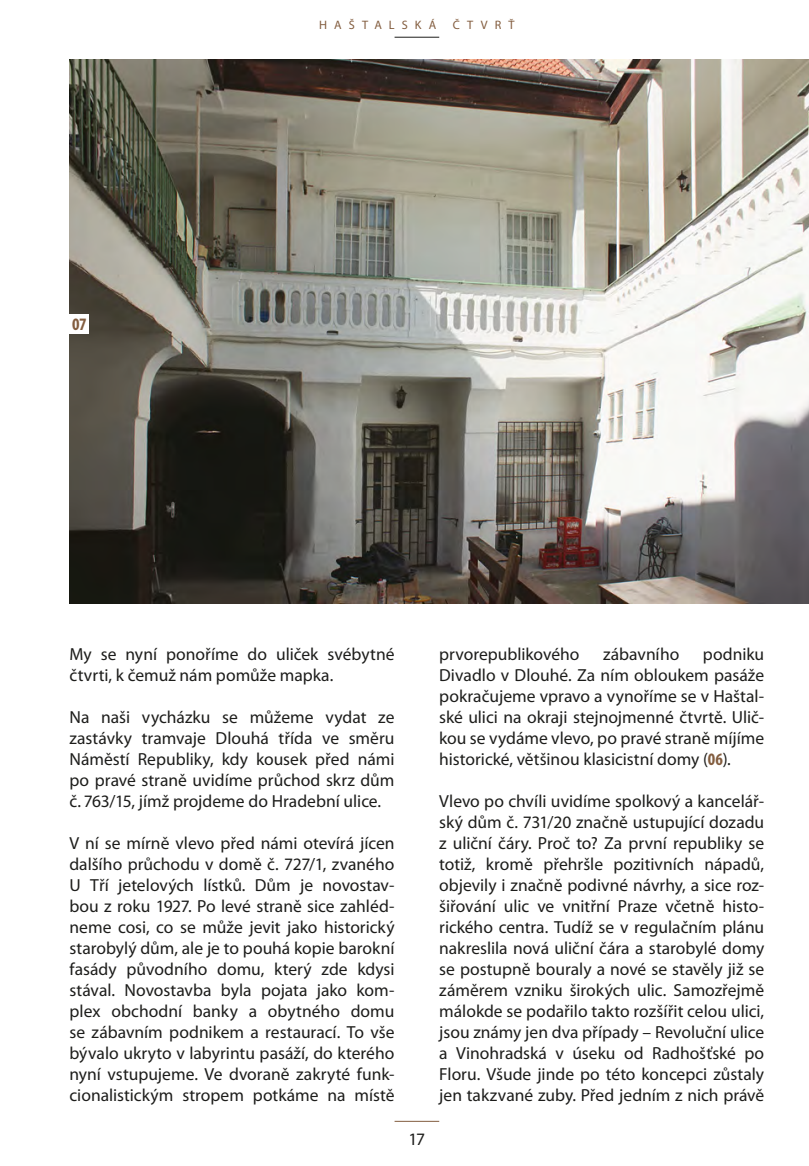
<style>
.page{position:relative;width:809px;height:1166px;background:#fff}
.page>*{position:absolute;margin:0;border:0;box-sizing:border-box;transform-origin:0 0}
.text_kapitoly{font:17.5px/21px "Myriad Pro";color:#1d1d1b;text-align:justify}
.t1{font:700 condensed 17.5px "Myriad Pro";color:#835d3f}
.záhlaví{font:12.25px "Myriad Pro";letter-spacing:.58em;color:#835d3f}
.s1{font-weight:700;font-stretch:condensed;color:#835d3f}
</style>
<div class="page">
<img style="left:69px;top:60px;width:740px;height:543px">
<div style="left:69px;top:314px;width:20px;height:20px;background:#fff"></div>
<hr style="left:394px;top:37px;width:45px;height:1px;background:#1d1d1b">
<hr style="left:394px;top:1121px;width:45px;height:1px;background:#835d3f">
<p class="t1" style="left:72px;top:313px;width:16px">07</p>
<p class="záhlaví" style="left:319px;top:17px;width:118px">HAŠTALSKÁ</p>
<p class="záhlaví" style="left:452px;top:17px;width:63px">ČTVRŤ</p>
<p class="text_kapitoly" style="left:69px;top:643px;width:326px">My se nyní ponoříme do uliček svébytné čtvrti, k čemuž nám pomůže mapka.</p>
<p class="text_kapitoly" style="left:69px;top:706px;width:326px">Na naši vycházku se můžeme vydat ze zastávky tramvaje Dlouhá třída ve směru Náměstí Republiky, kdy kousek před námi po pravé straně uvidíme průchod skrz dům č. 763/15, jímž projdeme do Hradební ulice.</p>
<p class="text_kapitoly" style="left:69px;top:832px;width:326px">V ní se mírně vlevo před námi otevírá jícen dalšího průchodu v domě č. 727/1, zvaného U Tří jetelových lístků. Dům je novostav&shy;bou z roku 1927. Po levé straně sice zahléd&shy;neme cosi, co se může jevit jako historický starobylý dům, ale je to pouhá kopie barokní fasády původního domu, který zde kdysi stával. Novostavba byla pojata jako kom&shy;plex obchodní banky a obytného domu se zábavním podnikem a restaurací. To vše bývalo ukryto v labyrintu pasáží, do kterého nyní vstupujeme. Ve dvoraně zakryté funk&shy;cionalistickým stropem potkáme na místě</p>
<p class="text_kapitoly" style="left:408px;top:1128px;width:18px">17</p>
<p class="text_kapitoly" style="left:439px;top:643px;width:326px;text-indent:264px">podniku Divadlo v Dlouhé. Za ním obloukem pasáže pokračujeme vpravo a vynoříme se v Haštal&shy;ské ulici na okraji stejnojmenné čtvrtě. Ulič&shy;kou se vydáme vlevo, po pravé straně míjíme historické, většinou klasicistní domy (<span class="s1">06</span>).</p>
<p class="text_kapitoly" style="left:439px;top:790px;width:326px">Vlevo po chvíli uvidíme spolkový a kancelář&shy;ský dům č. 731/20 značně ustupující dozadu z uliční čáry. Proč to? Za první republiky se totiž, kromě přehršle pozitivních nápadů, objevily i značně podivné návrhy, a sice roz&shy;šiřování ulic ve vnitřní Praze včetně histo&shy;rického centra. Tudíž se v regulačním plánu nakreslila nová uliční čára a starobylé domy se postupně bouraly a nové se stavěly již se záměrem vzniku širokých ulic. Samozřejmě málokde se podařilo takto rozšířit celou ulici, jsou známy jen dva případy – Revoluční ulice a Vinohradská v úseku od Radhošťské po Floru. Všude jinde po této koncepci zůstaly jen takzvané zuby. Před jedním z nich právě</p>
<p class="text_kapitoly" style="left:439px;top:643px;width:142px">prvorepublikového</p>
<p class="text_kapitoly" style="left:603px;top:643px;width:78px">zábavního</p>
</div>
